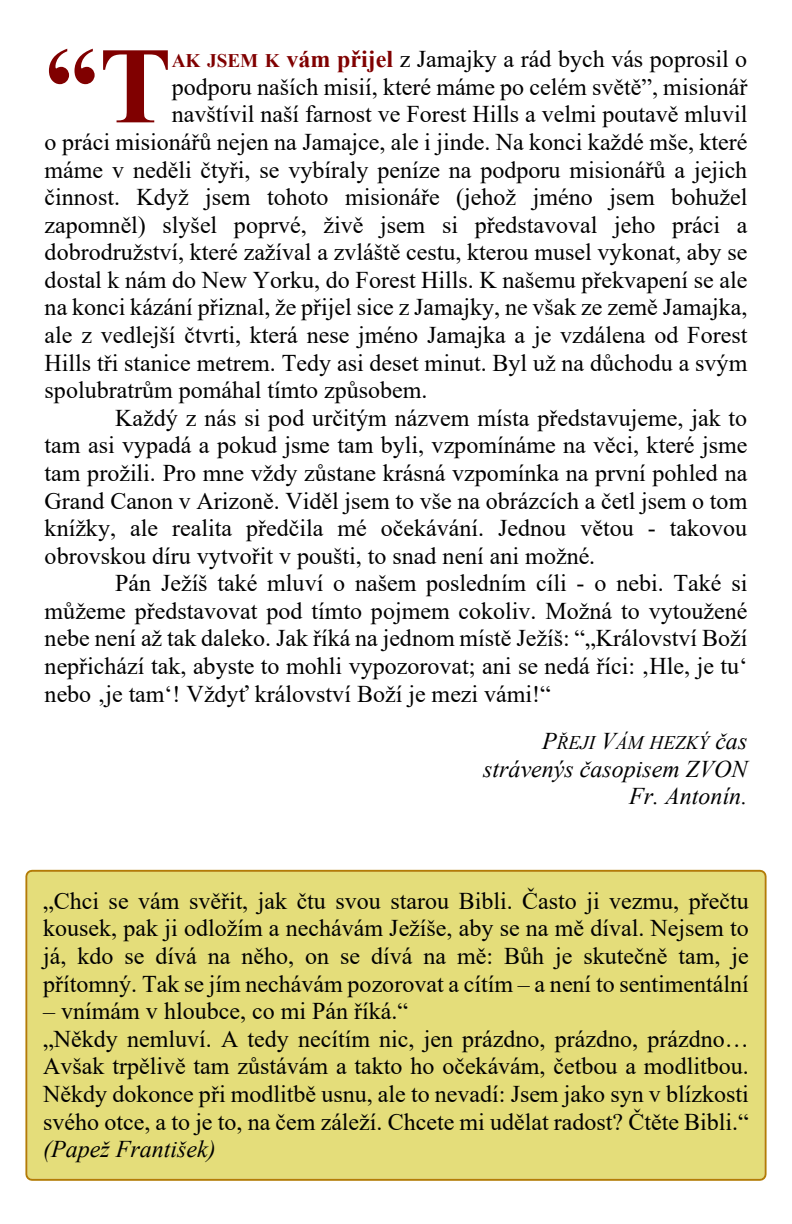
<style>
.page{position:relative;width:792px;height:1224px;background:#fff}
.page>*{position:absolute;margin:0;border:0;box-sizing:border-box;transform-origin:0 0}
.t1{font:700 108.8px "Times New Roman";color:#800000}
.t2{font:24px/27.6px "Times New Roman";color:#000;text-align:justify}
.t3{font:italic 24px/27.6px "Times New Roman";color:#000;text-align:right}
.t4{font:italic 19.2px "Times New Roman";color:#000}
.s1{font-weight:700;font-size:19.2px;color:#800000}
.s2{font-weight:700;color:#800000}
.s3{font-size:24px}
</style>
<div class="page">
<div style="left:25px;top:870px;width:742px;height:311px;background:#e4dd7a"></div>
<h1 class="t1" style="left:45px;top:49px;width:129px">“T</h1>
<p class="t2" style="left:172px;top:48px;width:577px"><span class="s1">AK JSEM K</span> <span class="s2">vám přijel</span> z Jamajky a rád bych vás poprosil o</p>
<p class="t2" style="left:172px;top:75px;width:577px">podporu naších misií, které máme po celém světě”, misionář</p>
<p class="t2" style="left:172px;top:103px;width:577px">navštívil naší farnost ve Forest Hills a velmi poutavě mluvil</p>
<p class="t2" style="left:45px;top:130px;width:704px">o práci misionářů nejen na Jamajce, ale i jinde. Na konci každé mše, které</p>
<p class="t2" style="left:45px;top:158px;width:704px">máme v neděli čtyři, se vybíraly peníze na podporu misionářů a jejich</p>
<p class="t2" style="left:45px;top:186px;width:704px">činnost. Když jsem tohoto misionáře (jehož jméno jsem bohužel</p>
<p class="t2" style="left:45px;top:213px;width:704px">zapomněl) slyšel poprvé, živě jsem si představoval jeho práci a</p>
<p class="t2" style="left:45px;top:241px;width:704px">dobrodružství, které zažíval a zvláště cestu, kterou musel vykonat, aby se</p>
<p class="t2" style="left:45px;top:268px;width:704px">dostal k nám do New Yorku, do Forest Hills. K našemu překvapení se ale</p>
<p class="t2" style="left:45px;top:296px;width:704px">na konci kázání přiznal, že přijel sice z Jamajky, ne však ze země Jamajka,</p>
<p class="t2" style="left:45px;top:324px;width:704px">ale z vedlejší čtvrti, která nese jméno Jamajka a je vzdálena od Forest</p>
<p class="t2" style="left:45px;top:351px;width:704px">Hills tři stanice metrem. Tedy asi deset minut. Byl už na důchodu a svým</p>
<p class="t2" style="left:45px;top:379px;width:384px">spolubratrům pomáhal tímto způsobem.</p>
<p class="t2" style="left:115px;top:406px;width:634px">Každý z nás si pod určitým názvem místa představujeme, jak to</p>
<p class="t2" style="left:45px;top:434px;width:704px">tam asi vypadá a pokud jsme tam byli, vzpomínáme na věci, které jsme</p>
<p class="t2" style="left:45px;top:461px;width:704px">tam prožili. Pro mne vždy zůstane krásná vzpomínka na první pohled na</p>
<p class="t2" style="left:45px;top:489px;width:704px">Grand Canon v Arizoně. Viděl jsem to vše na obrázcích a četl jsem o tom</p>
<p class="t2" style="left:45px;top:517px;width:704px">knížky, ale realita předčila mé očekávání. Jednou větou - takovou</p>
<p class="t2" style="left:45px;top:544px;width:552px">obrovskou díru vytvořit v poušti, to snad není ani možné.</p>
<p class="t2" style="left:115px;top:572px;width:634px">Pán Ježíš také mluví o našem posledním cíli - o nebi. Také si</p>
<p class="t2" style="left:45px;top:599px;width:704px">můžeme představovat pod tímto pojmem cokoliv. Možná to vytoužené</p>
<p class="t2" style="left:45px;top:627px;width:704px">nebe není až tak daleko. Jak říká na jednom místě Ježíš: “„Království Boží</p>
<p class="t2" style="left:45px;top:655px;width:704px">nepřichází tak, abyste to mohli vypozorovat; ani se nedá říci: ‚Hle, je tu‘</p>
<p class="t2" style="left:45px;top:682px;width:508px">nebo ‚je tam‘! Vždyť království Boží je mezi vámi!“</p>
<p class="t4" style="left:542px;top:736px;width:207px"><span class="s3">P</span>ŘEJI <span class="s3">V</span>ÁM HEZKÝ <span class="s3">čas</span></p>
<p class="t3" style="left:483px;top:757px;width:266px">strávenýs časopisem ZVON<br>Fr. Antonín.</p>
<p class="t2" style="left:43px;top:889px;width:707px">„Chci se vám svěřit, jak čtu svou starou Bibli. Často ji vezmu, přečtu kousek, pak ji odložím a nechávám Ježíše, aby se na mě díval. Nejsem to já, kdo se dívá na něho, on se dívá na mě: Bůh je skutečně tam, je přítomný. Tak se jím nechávám pozorovat a cítím – a není to sentimentální</p>
<p class="t2" style="left:43px;top:1000px;width:707px;text-align:left">– vnímám v hloubce, co mi Pán říká.“<br>„Někdy nemluví. A tedy necítím nic, jen prázdno, prázdno, prázdno… Avšak trpělivě tam zůstávám a takto ho očekávám, četbou a modlitbou.<br>Někdy dokonce při modlitbě usnu, ale to nevadí: Jsem jako syn v blízkosti svého otce, a to je to, na čem záleží. Chcete mi udělat radost? Čtěte Bibli.“</p>
<p class="t3" style="left:43px;top:1138px;width:174px">(Papež František)</p>
</div>
